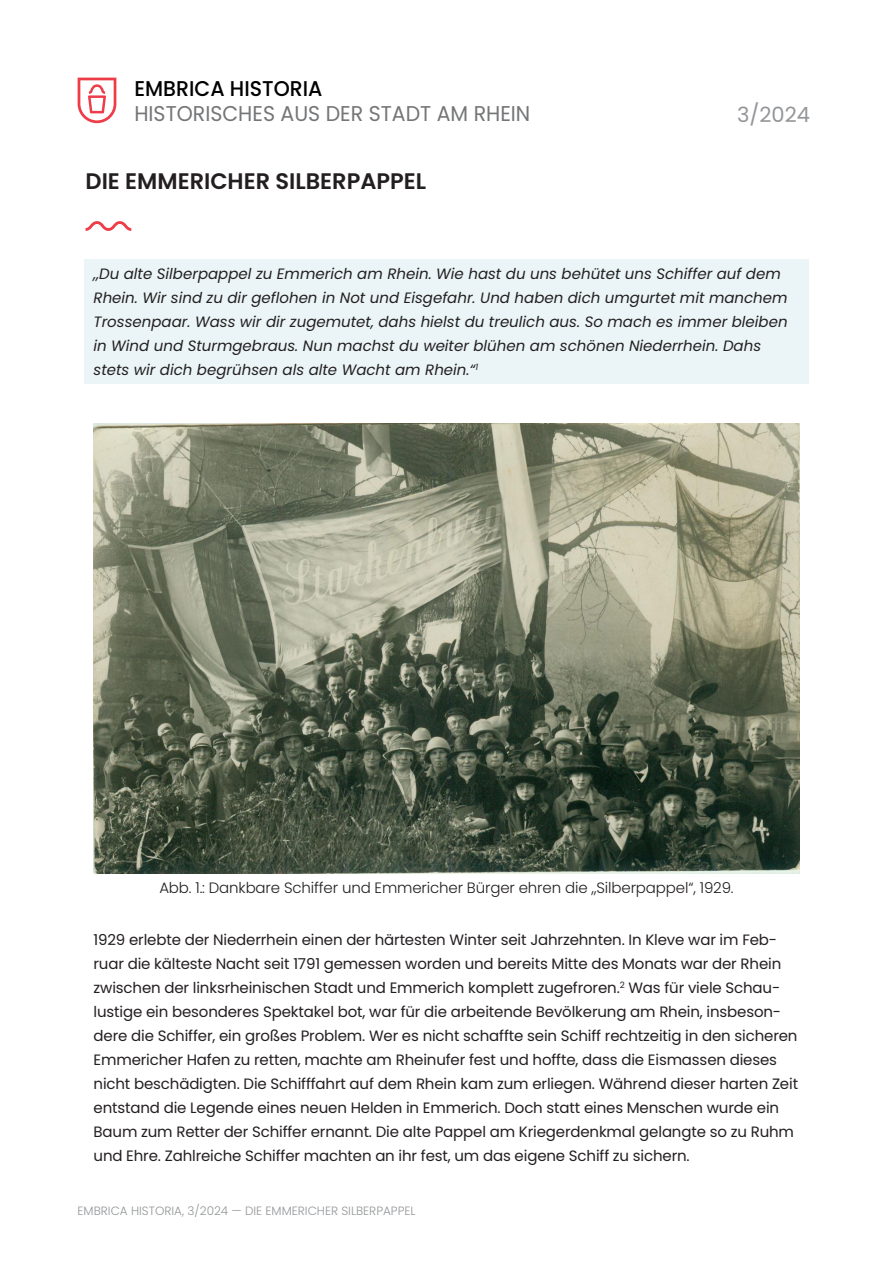
<style>
.page{position:relative;width:893px;height:1263px;background:#fff}
.page>*{position:absolute;margin:0;border:0;box-sizing:border-box;transform-origin:0 0}
.t1{font:600 22.5px "Poppins";color:#231f20}
.t2{font:21.3px/25.5px "Poppins";color:#747577;scale:.96 1}
.t3{font:21px "Poppins";color:#939598}
.t4{font:15px/24px "Poppins";letter-spacing:-.01em;color:#231f20}
.t5{font:italic 15px/24px "Poppins";color:#231f20}
.t6{font:300 15px "Poppins";letter-spacing:-.01em;color:#231f20}
.t7{font:300 12px "Poppins";color:#939598}
.s1{font-weight:500;color:#000}
</style>
<div class="page">
<svg style="left:78px;top:78px;width:38px;height:45px"></svg>
<svg style="left:86px;top:221px;width:45px;height:10px"></svg>
<div style="left:84px;top:259px;width:725px;height:125px;background:#ebf5f7"></div>
<img style="left:94px;top:423px;width:705px;height:451px">
<p class="t2" style="left:134px;top:76px;width:414px"><span class="s1">EMBRICA HISTORIA<br></span>HISTORISCHES AUS DER STADT AM RHEIN</p>
<p class="t1" style="left:86px;top:169px;width:342px">DIE EMMERICHER SILBERPAPPEL</p>
<p class="t3" style="left:737px;top:102px;width:74px">3/2024</p>
<p class="t5" style="left:94px;top:261px;width:696px">„„Du alte Silberpappel zu Emmerich am Rhein. Wie hast du uns behütet uns Schiffer auf dem Rhein. Wir sind zu dir geflohen in Not und Eisgefahr. Und haben dich umgurtet mit manchem Trossenpaar. Wass wir dir zugemutet, dahs hielst du treulich aus. So mach es immer bleiben in Wind und Sturmgebraus. Nun machst du weiter blühen am schönen Niederrhein. Dahs stets wir dich begrühsen als alte Wacht am Rhein.“<sup>1</sup></p>
<p class="t6" style="left:159px;top:879px;width:576px">Abb. 1.: Dankbare Schiffer und Emmericher Bürger ehren die „Silberpappel“, 1929.</p>
<p class="t4" style="left:94px;top:928px;width:706px">1929 erlebte der Niederrhein einen der härtesten Winter seit Jahrzehnten. In Kleve war im Feb&shy;ruar die kälteste Nacht seit 1791 gemessen worden und bereits Mitte des Monats war der Rhein zwischen der linksrheinischen Stadt und Emmerich komplett zugefroren.<sup>2</sup> Was für viele Schau&shy;lustige ein besonderes Spektakel bot, war für die arbeitende Bevölkerung am Rhein, insbeson&shy;dere die Schiffer, ein großes Problem. Wer es nicht schaffte sein Schiff rechtzeitig in den sicheren Emmericher Hafen zu retten, machte am Rheinufer fest und hoffte, dass die Eismassen dieses nicht beschädigten. Die Schifffahrt auf dem Rhein kam zum erliegen. Während dieser harten Zeit entstand die Legende eines neuen Helden in Emmerich. Doch statt eines Menschen wurde ein Baum zum Retter der Schiffer ernannt. Die alte Pappel am Kriegerdenkmal gelangte so zu Ruhm und Ehre. Zahlreiche Schiffer machten an ihr fest, um das eigene Schiff zu sichern.</p>
<p class="t7" style="left:78px;top:1203px;width:339px">EMBRICA HISTORIA, 3/2024 — DIE EMMERICHER SILBERPAPPEL</p>
</div>
